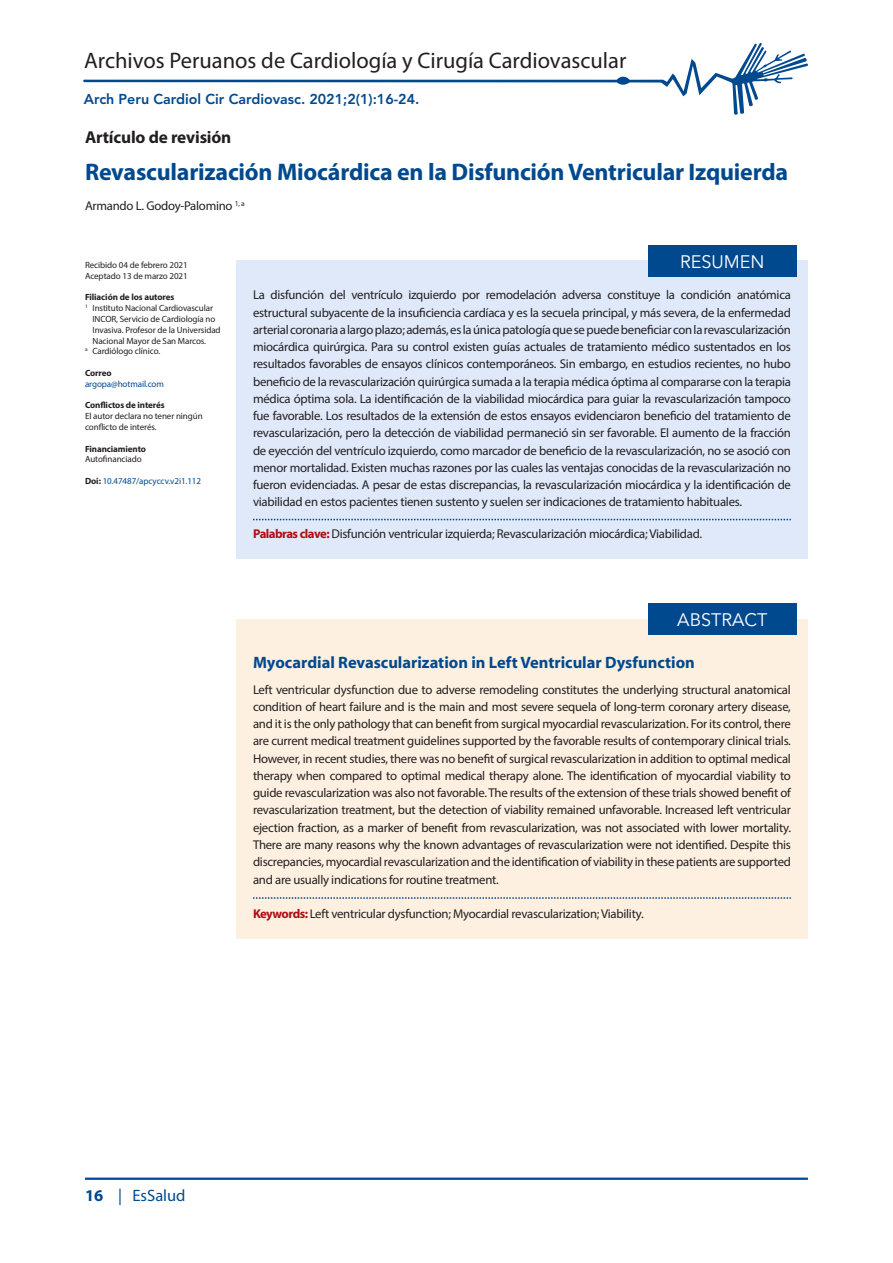
<style>
.page{position:relative;width:893px;height:1263px;background:#fff}
.page>*{position:absolute;margin:0;border:0;box-sizing:border-box;transform-origin:0 0}
.TITULO{font:700 24px "Myriad Pro";letter-spacing:-.01em;color:#01498e}
.t1{font:22.5px "Myriad Pro";color:#231f20}
.t2{font:18px "Avenir LT Std";color:#fff}
.NOMBRE_DE_ARTICULO{font:700 17.25px "Myriad Pro";letter-spacing:-.01em;color:#231f20}
.TITULO_EN_INGLES{font:700 16.5px "Myriad";color:#01498e}
.t3{font:16.5px "Myriad Pro";color:#01498e}
.t4{font:800 14.25px "Avenir LT Std";color:#01498e}
.TEXTO_RESUMEN{font:12.75px/17.2px "Myriad Pro";letter-spacing:-.02em;color:#231f20;text-align:justify}
.TEXTO_RECIBIDO_Y_APR{font:9px/10.8px "Myriad Pro";letter-spacing:-.01em;color:#231f20}
.TEXTO_RECIBIDO_Y_APR-2{font:700 9px "Myriad Pro";letter-spacing:-.01em;color:#231f20}
.TEXTO_RECIBIDO_Y_APR-3{font:9px "Myriad Pro";letter-spacing:-.01em;color:#01498e}
.s1{font-weight:700;color:#231f20}
.s2{font-weight:700;color:#b00d15}
.s3{font-weight:700}
</style>
<div class="page">
<svg style="left:83px;top:43px;width:725px;height:72px"></svg>
<hr style="left:85px;top:1177px;width:723px;height:3px;background:#01498e">
<div style="left:236px;top:261px;width:572px;height:298px;background:#dfe9fa"></div>
<div style="left:648px;top:246px;width:148px;height:31px;background:#01498e"></div>
<div style="left:236px;top:619px;width:572px;height:319px;background:#fdf0e1"></div>
<div style="left:648px;top:604px;width:149px;height:31px;background:#01498e"></div>
<svg style="left:253px;top:519px;width:538px;height:1px"></svg>
<svg style="left:253px;top:897px;width:538px;height:2px"></svg>
<h2 class="t1" style="left:84px;top:47px;width:544px">Archivos Peruanos de Cardiología y Cirugía Cardiovascular</h2>
<p class="t4" style="left:84px;top:91px;width:337px">Arch Peru Cardiol Cir Cardiovasc. 2021;2(1):16-24.</p>
<p class="NOMBRE_DE_ARTICULO" style="left:85px;top:126px;width:148px">Artículo de revisión</p>
<p class="TITULO" style="left:85px;top:156px;width:705px">Revascularización Miocárdica en la Disfunción Ventricular Izquierda</p>
<p class="TEXTO_RESUMEN" style="left:85px;top:197px;width:161px">Armando L. Godoy-Palomino <sup>1,</sup> <sup>a</sup></p>
<p class="TEXTO_RECIBIDO_Y_APR" style="left:85px;top:259px;width:104px">Recibido 04 de febrero 2021</p>
<p class="TEXTO_RECIBIDO_Y_APR" style="left:85px;top:270px;width:104px">Aceptado 13 de marzo 2021</p>
<p class="TEXTO_RECIBIDO_Y_APR-2" style="left:85px;top:292px;width:91px">Filiación de los autores</p>
<p class="TEXTO_RECIBIDO_Y_APR" style="left:93px;top:303px;width:130px;text-indent:-8px"><sup>1</sup> Instituto Nacional Cardiovascular INCOR, Servicio de Cardiología no Invasiva. Profesor de la Universidad Nacional Mayor de San Marcos.</p>
<p class="TEXTO_RECIBIDO_Y_APR" style="left:85px;top:346px;width:77px"><sup>a</sup> Cardiólogo clínico.</p>
<p class="TEXTO_RECIBIDO_Y_APR-2" style="left:85px;top:367px;width:28px">Correo</p>
<p class="TEXTO_RECIBIDO_Y_APR-3" style="left:85px;top:378px;width:80px">argopa@hotmail.com</p>
<p class="TEXTO_RECIBIDO_Y_APR-2" style="left:85px;top:400px;width:81px">Conflictos de interés</p>
<p class="TEXTO_RECIBIDO_Y_APR" style="left:85px;top:411px;width:119px">El autor declara no tener ningún conflicto de interés.</p>
<p class="TEXTO_RECIBIDO_Y_APR-2" style="left:85px;top:443px;width:63px">Financiamiento</p>
<p class="TEXTO_RECIBIDO_Y_APR" style="left:85px;top:454px;width:58px">Autofinanciado</p>
<p class="TEXTO_RECIBIDO_Y_APR-3" style="left:85px;top:475px;width:118px"><span class="s1">Doi:</span> 10.47487/apcyccv.v2i1.112</p>
<p class="t2" style="left:680px;top:251px;width:86px">RESUMEN</p>
<p class="TEXTO_RESUMEN" style="left:253px;top:286px;width:539px">La disfunción del ventrículo izquierdo por remodelación adversa constituye la condición anatómica estructural subyacente de la insuficiencia cardíaca y es la secuela principal, y más severa, de la enfermedad arterial coronaria a largo plazo; además, es la única patología que se puede beneficiar con la revascularización miocárdica quirúrgica. Para su control existen guías actuales de tratamiento médico sustentados en los resultados favorables de ensayos clínicos contemporáneos. Sin embargo, en estudios recientes, no hubo beneficio de la revascularización quirúrgica sumada a la terapia médica óptima al compararse con la terapia médica óptima sola. La identificación de la viabilidad miocárdica para guiar la revascularización tampoco fue favorable. Los resultados de la extensión de estos ensayos evidenciaron beneficio del tratamiento de revascularización, pero la detección de viabilidad permaneció sin ser favorable. El aumento de la fracción de eyección del ventrículo izquierdo, como marcador de beneficio de la revascularización, no se asoció con menor mortalidad. Existen muchas razones por las cuales las ventajas conocidas de la revascularización no fueron evidenciadas. A pesar de estas discrepancias, la revascularización miocárdica y la identificación de viabilidad en estos pacientes tienen sustento y suelen ser indicaciones de tratamiento habituales.</p>
<p class="TEXTO_RESUMEN" style="left:253px;top:525px;width:451px"><span class="s2">Palabras clave:</span> Disfunción ventricular izquierda; Revascularización miocárdica; Viabilidad.</p>
<p class="t2" style="left:677px;top:609px;width:92px">ABSTRACT</p>
<p class="TITULO_EN_INGLES" style="left:253px;top:654px;width:443px">Myocardial Revascularization in Left Ventricular Dysfunction</p>
<p class="TEXTO_RESUMEN" style="left:253px;top:681px;width:539px">Left ventricular dysfunction due to adverse remodeling constitutes the underlying structural anatomical condition of heart failure and is the main and most severe sequela of long-term coronary artery disease, and it is the only pathology that can benefit from surgical myocardial revascularization. For its control, there are current medical treatment guidelines supported by the favorable results of contemporary clinical trials.<br>However, in recent studies, there was no benefit of surgical revascularization in addition to optimal medical therapy when compared to optimal medical therapy alone. The identification of myocardial viability to guide revascularization was also not favorable. The results of the extension of these trials showed benefit of revascularization treatment, but the detection of viability remained unfavorable. Increased left ventricular ejection fraction, as a marker of benefit from revascularization, was not associated with lower mortality.<br>There are many reasons why the known advantages of revascularization were not identified. Despite this discrepancies, myocardial revascularization and the identification of viability in these patients are supported and are usually indications for routine treatment.</p>
<p class="TEXTO_RESUMEN" style="left:253px;top:905px;width:392px"><span class="s2">Keywords:</span> Left ventricular dysfunction; Myocardial revascularization; Viability.</p>
<p class="t3" style="left:85px;top:1185px;width:102px"><span class="s3">16</span> | EsSalud</p>
</div>
